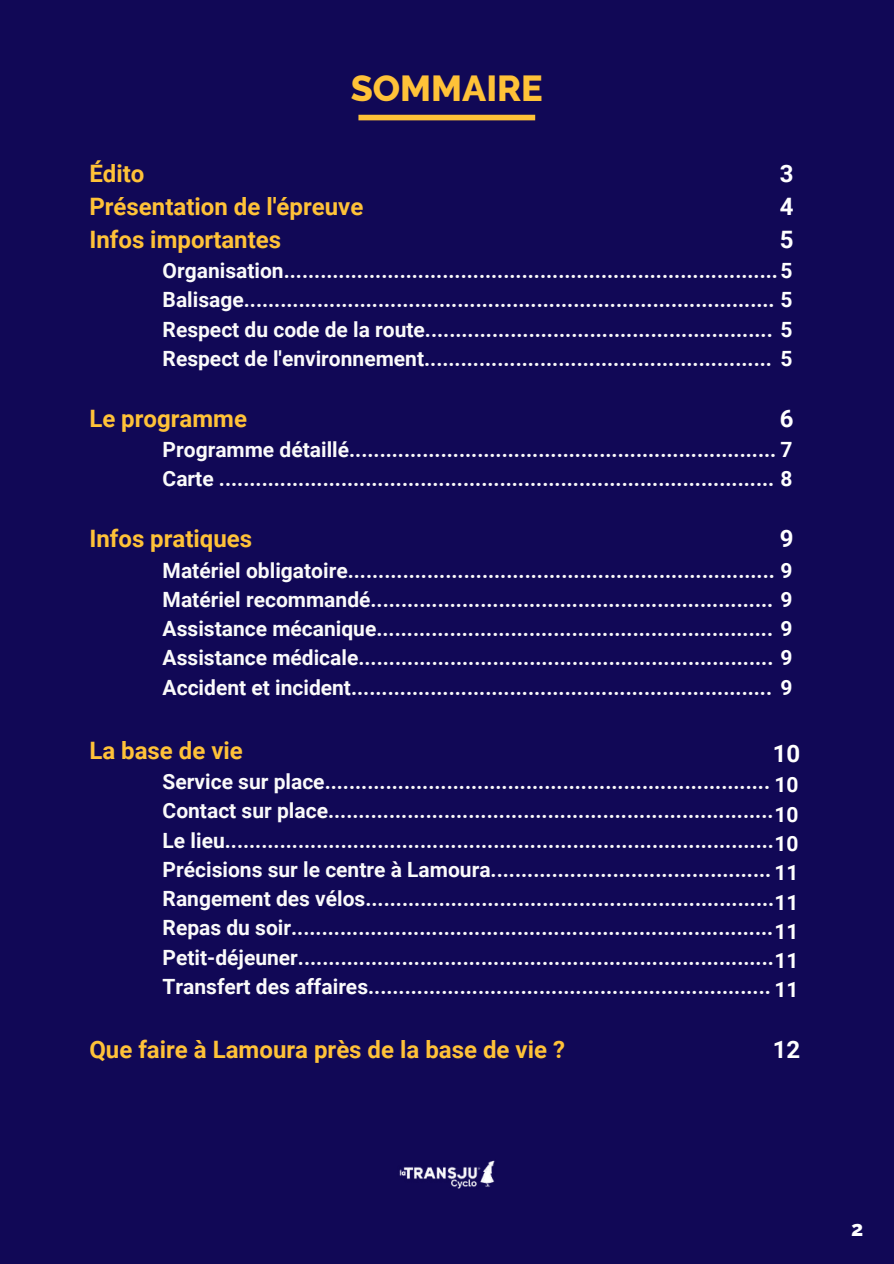
<style>
.page{position:relative;width:894px;height:1264px;background:#fff}
.page>*{position:absolute;margin:0;border:0;box-sizing:border-box;transform-origin:0 0}
.t1{font:800 36px "Raleway";color:#ffc238}
.t2{font:700 24px/32.7px "Roboto";color:#ffc238}
.t3{font:700 24px/32.7px "Roboto";color:#fff;text-align:justify}
.t4{font:700 21px/29.2px "Roboto";color:#fafafa;text-align:justify}
.t5{font:700 21px/29.2px "Roboto";color:#fff;text-align:justify}
.t6{font:800 21px "Raleway";color:#fff}
.s1{color:#fff}
</style>
<div class="page">
<div style="left:0;top:0;width:893px;height:1263px;background:#110856"></div>
<div style="left:358px;top:115px;width:177px;height:5px;background:#ffc238"></div>
<img style="left:399px;top:1160px;width:96px;height:29px">
<h1 class="t1" style="left:350px;top:67px;width:193px">SOMMAIRE</h1>
<p class="t2" style="left:89px;top:158px;width:275px">Édito<br>Présentation de l'épreuve<br>Infos importantes</p>
<p class="t4" style="left:162px;top:256px;width:631px">Organisation.................................................................................<span class="s1">5<br></span>Balisage....................................................................................... <span class="s1">5<br></span>Respect du code de la route......................................................... <span class="s1">5<br></span>Respect de l'environnement......................................................... <span class="s1">5</span></p>
<p class="t2" style="left:89px;top:402px;width:159px">Le programme</p>
<p class="t4" style="left:162px;top:435px;width:631px">Programme détaillé...................................................................... <span class="s1">7<br></span>Carte ........................................................................................... <span class="s1">8</span></p>
<p class="t3" style="left:779px;top:158px;width:15px">3<br>4<br>5</p>
<p class="t3" style="left:779px;top:402px;width:15px">6</p>
<p class="t2" style="left:89px;top:522px;width:164px">Infos pratiques</p>
<p class="t4" style="left:162px;top:555px;width:631px">Matériel obligatoire...................................................................... <span class="s1">9<br></span>Matériel recommandé.................................................................. <span class="s1">9<br></span>Assistance mécanique................................................................. <span class="s1">9<br></span>Assistance médicale.................................................................... <span class="s1">9<br></span>Accident et incident..................................................................... <span class="s1">9</span></p>
<p class="t3" style="left:779px;top:522px;width:15px">9</p>
<p class="t2" style="left:89px;top:734px;width:155px">La base de vie</p>
<p class="t4" style="left:162px;top:767px;width:613px;text-align:left">Service sur place.........................................................................<br>Contact sur place.........................................................................<br>Le lieu..........................................................................................<br>Précisions sur le centre à Lamoura..............................................<br>Rangement des vélos...................................................................<br>Repas du soir...............................................................................<br>Petit-déjeuner..............................................................................<br>Transfert des affaires..................................................................</p>
<p class="t3" style="left:772px;top:737px;width:29px">10</p>
<p class="t5" style="left:774px;top:770px;width:26px">10<br>10<br>10<br>11<br>11<br>11<br>11<br>11</p>
<p class="t2" style="left:89px;top:1033px;width:477px">Que faire à Lamoura près de la base de vie ?</p>
<p class="t3" style="left:772px;top:1033px;width:29px">12</p>
<p class="t6" style="left:851px;top:1215px;width:14px">2</p>
</div>
